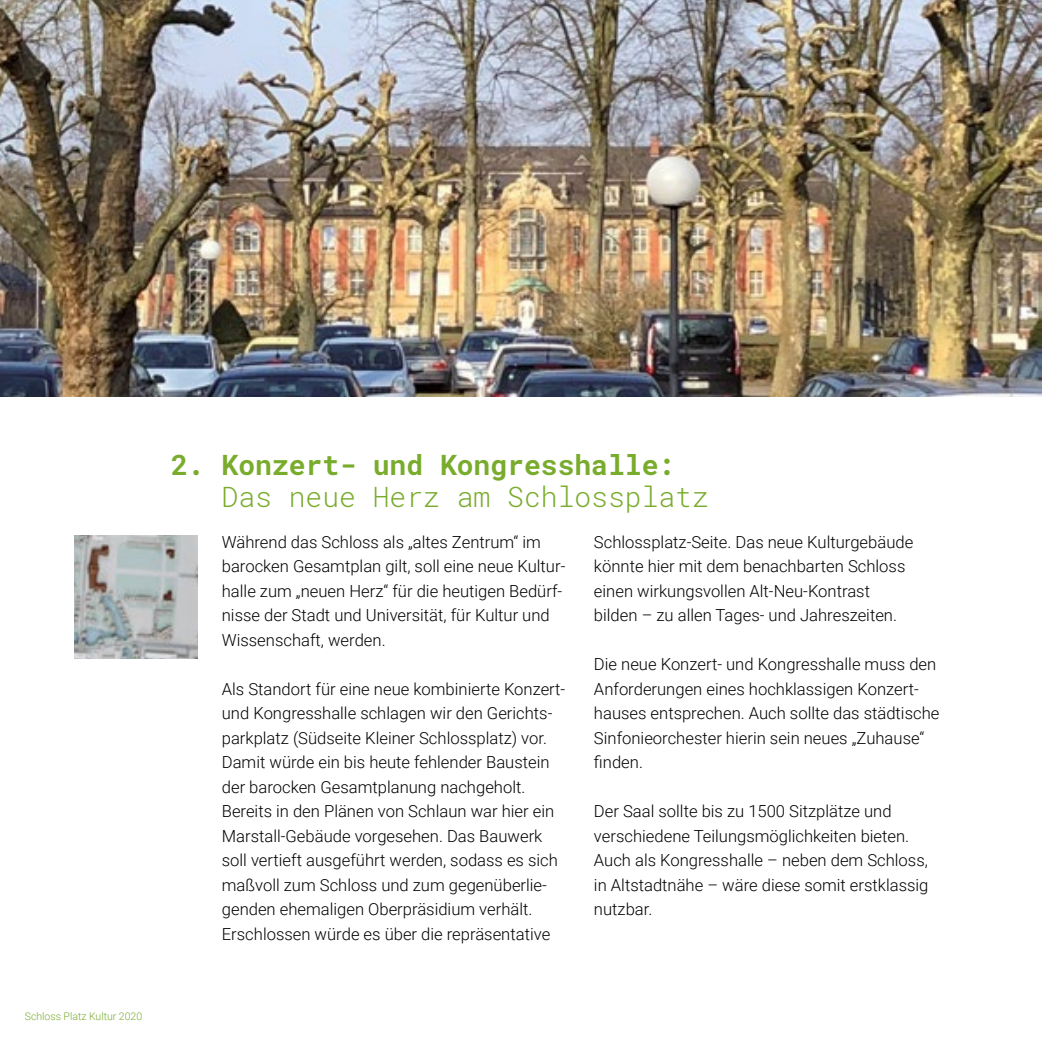
<style>
.page{position:relative;width:1042px;height:1042px;background:#fff}
.page>*{position:absolute;margin:0;border:0;box-sizing:border-box;transform-origin:0 0}
.t1{font:700 28px "Roboto Mono";color:#79ac2c}
.t2{font:300 28px "Roboto Mono";color:#79ac2c}
.t3{font:300 16.62px/24.5px "Roboto";color:#000}
.t4{font:300 10.5px "Roboto";color:#79ac2c}
</style>
<div class="page">
<img style="left:0;top:0;width:1042px;height:397px">
<img style="left:74px;top:536px;width:123px;height:122px">
<p class="t4" style="left:25px;top:1010px;width:119px">Schloss Platz Kultur 2020</p>
<h1 class="t1" style="left:171px;top:446px;width:506px">2. Konzert- und Kongresshalle:</h1>
<h1 class="t2" style="left:222px;top:477px;width:489px">Das neue Herz am Schlossplatz</h1>
<p class="t3" style="left:222px;top:530px;width:345px">Während das Schloss als „altes Zentrum“ im barocken Gesamtplan gilt, soll eine neue Kultur&shy;halle zum „neuen Herz“ für die heutigen Bedürf&shy;nisse der Stadt und Universität, für Kultur und Wissenschaft, werden.</p>
<p class="t3" style="left:222px;top:677px;width:345px">Als Standort für eine neue kombinierte Konzert&shy;und Kongresshalle schlagen wir den Gerichts&shy;parkplatz (Südseite Kleiner Schlossplatz) vor.<br>Damit würde ein bis heute fehlender Baustein der barocken Gesamtplanung nachgeholt.<br>Bereits in den Plänen von Schlaun war hier ein Marstall-Gebäude vorgesehen. Das Bauwerk soll vertieft ausgeführt werden, sodass es sich maßvoll zum Schloss und zum gegenüberlie&shy;genden ehemaligen Oberpräsidium verhält.<br>Erschlossen würde es über die repräsentative</p>
<p class="t3" style="left:594px;top:530px;width:321px">Schlossplatz-Seite. Das neue Kulturgebäude könnte hier mit dem benachbarten Schloss einen wirkungsvollen Alt-Neu-Kontrast bilden – zu allen Tages- und Jahreszeiten.</p>
<p class="t3" style="left:594px;top:652px;width:347px">Die neue Konzert- und Kongresshalle muss den Anforderungen eines hochklassigen Konzert&shy;hauses entsprechen. Auch sollte das städtische Sinfonieorchester hierin sein neues „Zuhause“ finden.</p>
<p class="t3" style="left:594px;top:799px;width:336px">Der Saal sollte bis zu 1500 Sitzplätze und verschiedene Teilungsmöglichkeiten bieten.<br>Auch als Kongresshalle – neben dem Schloss, in Altstadtnähe – wäre diese somit erstklassig nutzbar.</p>
</div>
